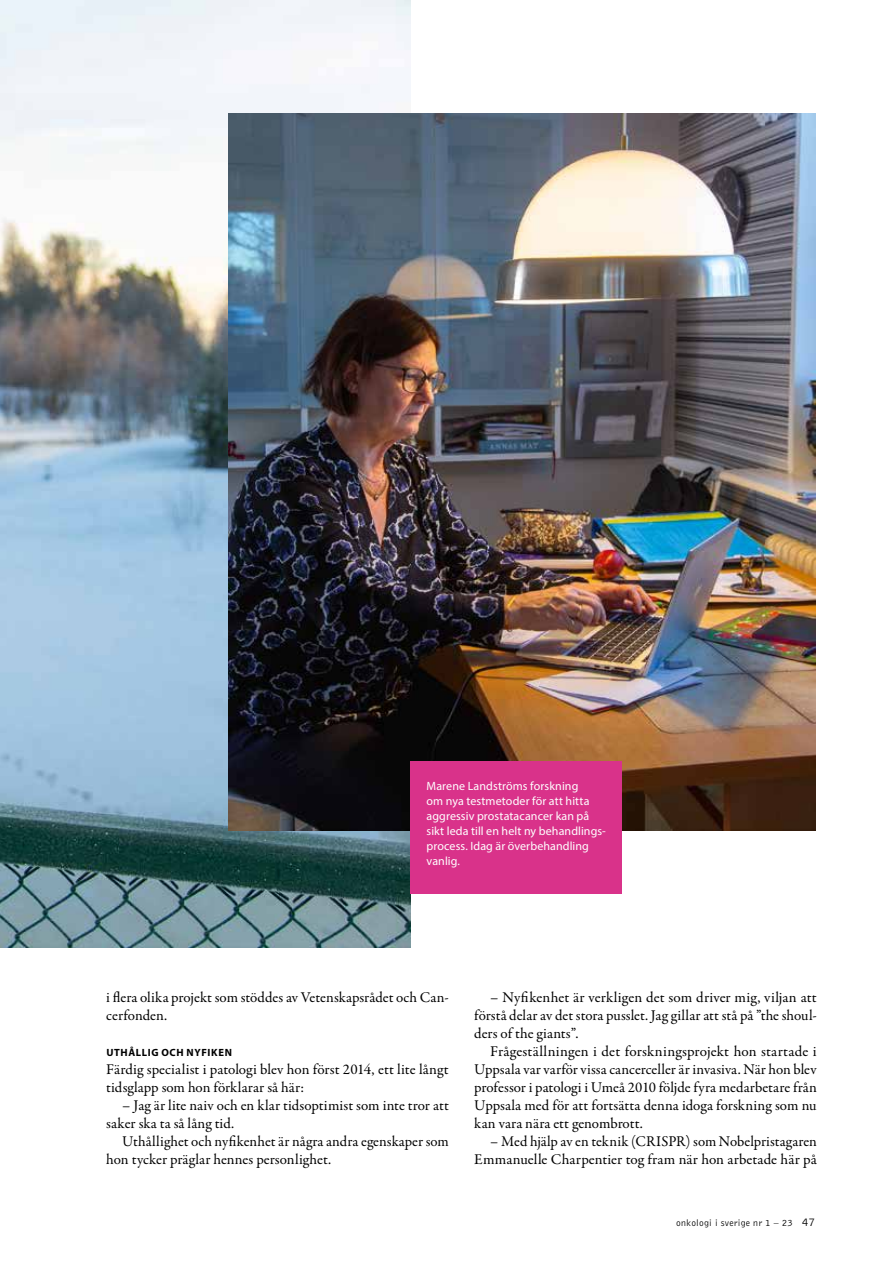
<style>
.page{position:relative;width:893px;height:1263px;background:#fff}
.page>*{position:absolute;margin:0;border:0;box-sizing:border-box;transform-origin:0 0}
.t1{font:15px/18px "Garamond Premr Pro";letter-spacing:.005em;color:#000}
.t2{font:12px/15px "Myriad Pro";letter-spacing:.01em;color:#fff}
.t3{font:700 10.5px "Myriad Pro";letter-spacing:.06em;color:#000}
.t4{font:9.75px "Bell Gothic BT";letter-spacing:.02em;color:#000}
.s1{font-size:12px}
</style>
<div class="page">
<img style="left:0;top:0;width:410px;height:947px">
<img style="left:229px;top:114px;width:586px;height:717px">
<div style="left:410px;top:761px;width:212px;height:132px;background:#d9328a"></div>
<p class="t2" style="left:427px;top:778px;width:181px">Marene Landströms forskning<br>om nya testmetoder för att hitta aggressiv prostatacancer kan på sikt leda till en helt ny behandlings&shy;process. Idag är överbehandling vanlig.</p>
<p class="t1" style="left:106px;top:989px;width:344px">i flera olika projekt som stöddes av Vetenskapsrådet och Can&shy;cerfonden.</p>
<p class="t3" style="left:106px;top:1046px;width:127px">UTHÅLLIG OCH NYFIKEN</p>
<p class="t1" style="left:106px;top:1061px;width:344px">Färdig specialist i patologi blev hon först 2014, ett lite långt tidsglapp som hon förklarar så här:</p>
<p class="t1" style="left:106px;top:1097px;width:344px;text-indent:16px">– Jag är lite naiv och en klar tidsoptimist som inte tror att saker ska ta så lång tid.</p>
<p class="t1" style="left:106px;top:1133px;width:344px;text-indent:16px">Uthållighet och nyfikenhet är några andra egenskaper som hon tycker präglar hennes personlighet.</p>
<p class="t1" style="left:474px;top:989px;width:344px;text-align:justify;text-indent:16px">– Nyfikenhet är verkligen det som driver mig, viljan att förstå delar av det stora pusslet. Jag gillar att stå på ”the shoul&shy;ders of the giants”.</p>
<p class="t1" style="left:474px;top:1043px;width:344px;text-align:justify;text-indent:16px">Frågeställningen i det forskningsprojekt hon startade i Uppsala var varför vissa cancerceller är invasiva. När hon blev professor i patologi i Umeå 2010 följde fyra medarbetare från Uppsala med för att fortsätta denna idoga forskning som nu kan vara nära ett genombrott.</p>
<p class="t1" style="left:474px;top:1133px;width:344px;text-align:right">– Med hjälp av en teknik (CRISPR) som Nobelpristagaren<br>Emmanuelle Charpentier tog fram när hon arbetade här på</p>
<p class="t4" style="left:676px;top:1217px;width:140px">onkologi i sverige nr 1 – 23 <span class="s1">47</span></p>
</div>
